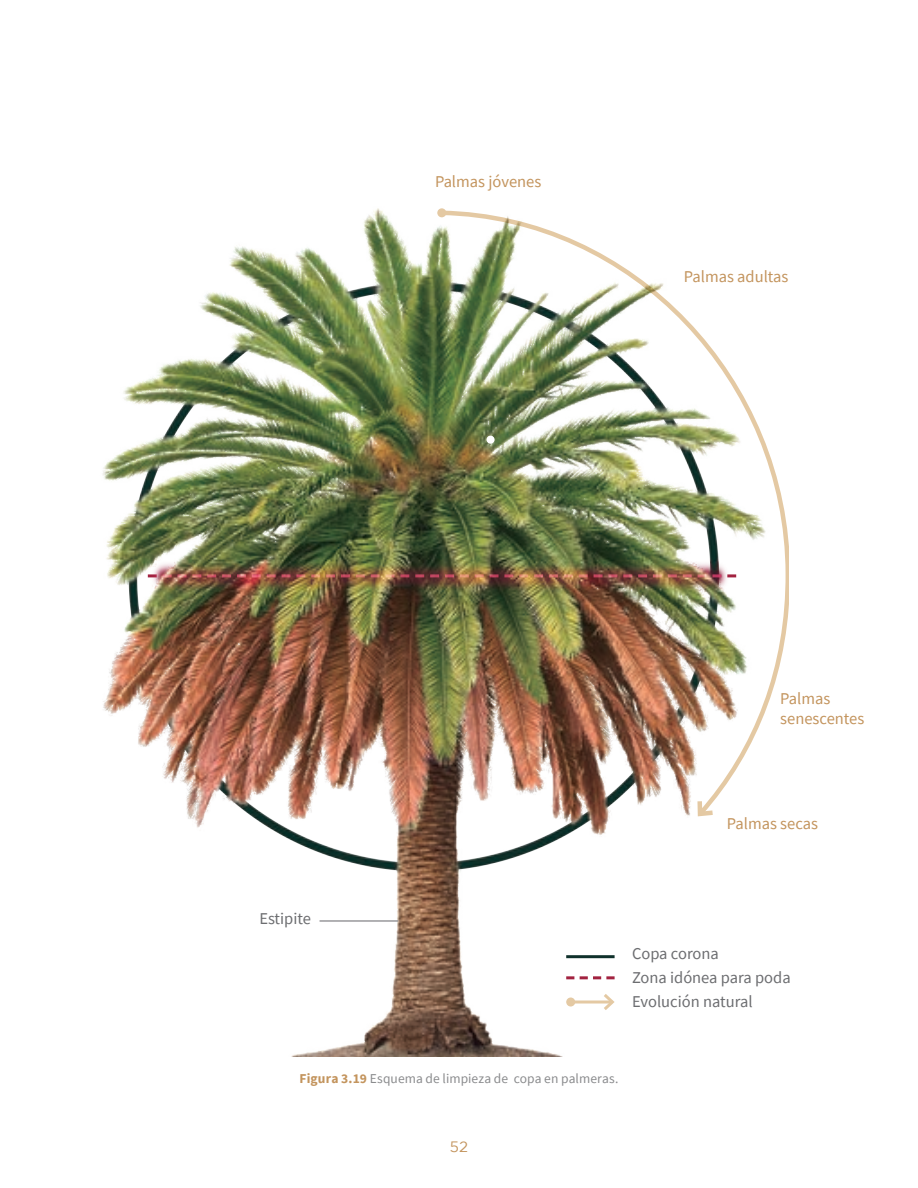
<style>
.page{position:relative;width:918px;height:1188px;background:#fff}
.page>*{position:absolute;margin:0;border:0;box-sizing:border-box;transform-origin:0 0}
.cuerpo{font:16.5px "Source Sans Pro";color:#c3945d}
.cuerpo-2{font:16.5px "Source Sans Pro";color:#6c6d70}
.t1{font:15px "Gotham";color:#c3945d}
.t2{font:13.5px "Source Sans Pro";letter-spacing:.005em;color:#8a8b8d}
.s1{font-weight:700;color:#c3945d}
</style>
<div class="page">
<img style="left:103px;top:208px;width:686px;height:848px">
<svg style="left:566px;top:976px;width:49px;height:3px"></svg>
<hr style="left:566px;top:955px;width:49px;height:3px;background:#0f312b">
<hr style="left:571px;top:1001px;width:41px;height:3px;background:#e4c9a3">
<svg style="left:601px;top:991px;width:16px;height:22px"></svg>
<div style="left:566px;top:998px;width:9px;height:9px;background:#e4c9a3;border-radius:50%"></div>
<svg style="left:148px;top:574px;width:289px;height:3px"></svg>
<img style="left:437px;top:208px;width:351px;height:610px">
<svg style="left:695px;top:797px;width:22px;height:21px"></svg>
<div style="left:437px;top:208px;width:9px;height:9px;background:#e4c9a3;border-radius:50%"></div>
<hr style="left:320px;top:920px;width:78px;height:2px;background:#99989b">
<p class="cuerpo" style="left:435px;top:171px;width:108px">Palmas jóvenes</p>
<p class="cuerpo" style="left:684px;top:266px;width:106px">Palmas adultas</p>
<p class="cuerpo" style="left:780px;top:688px;width:52px">Palmas</p>
<p class="cuerpo" style="left:780px;top:708px;width:86px">senescentes</p>
<p class="cuerpo" style="left:727px;top:813px;width:93px">Palmas secas</p>
<p class="cuerpo-2" style="left:259px;top:908px;width:53px">Estipite</p>
<p class="cuerpo-2" style="left:632px;top:943px;width:88px">Copa corona</p>
<p class="cuerpo-2" style="left:632px;top:967px;width:160px">Zona idónea para poda</p>
<p class="cuerpo-2" style="left:632px;top:991px;width:122px">Evolución natural</p>
<p class="t2" style="left:300px;top:1070px;width:320px"><span class="s1">Figura 3.19</span> Esquema de limpieza de copa en palmeras.</p>
<p class="t1" style="left:450px;top:1139px;width:20px">52</p>
</div>
